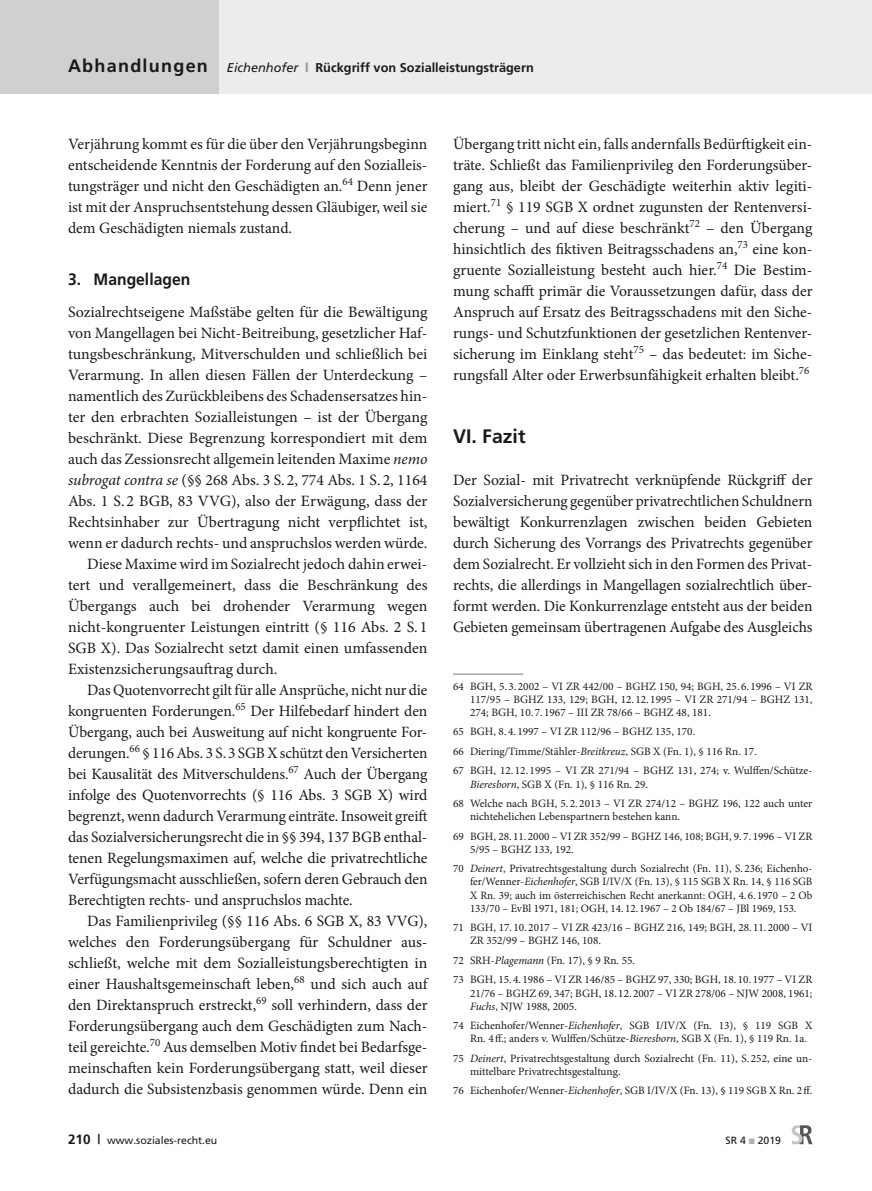
<style>
.page{position:relative;width:872px;height:1191px;background:#fff}
.page>*{position:absolute;margin:0;border:0;box-sizing:border-box;transform-origin:0 0}
.U1_kein_Kasten{font:700 19.5px "Frutiger";color:#1a1a18}
.t1{font:700 18px "Frutiger";letter-spacing:.07em;color:#1a1a18}
.t2{font:700 16.5px "Frutiger";color:#1a1a18;scale:.95 1}
.GS_Folge{font:15.75px/21px "Minion Pro";color:#1a1a18;text-align:justify}
.GS{font:15.75px/21px "Minion Pro";letter-spacing:-.005em;color:#1a1a18;text-align:justify}
.t3{font:700 12.75px "Frutiger";color:#1a1a18}
.FN_Standard{font:11.25px/13.2px "Minion Pro";color:#1a1a18}
.FN_Linie{font:11.25px/13.2px "Minion Pro";color:#1a1a18;text-align:justify}
.t4{font:10.5px "Frutiger";color:#1a1a18}
.s1{font-weight:400;font-style:italic}
.s2{font-weight:900;color:#9c9d9d}
.s3{font-style:italic}
.s4{font-weight:700;font-size:13.5px}
.s5{color:#b1b2b3}
</style>
<div class="page">
<div style="left:0;top:0;width:872px;height:94px;background:#ececed"></div>
<div style="left:0;top:0;width:219px;height:94px;background:#cfd0d0"></div>
<svg style="left:791px;top:1125px;width:21px;height:19px"></svg>
<hr style="left:453px;top:673px;width:70px;height:1px;background:#878786">
<p class="t1" style="left:68px;top:55px;width:141px">Abhandlungen</p>
<p class="t3" style="left:227px;top:60px;width:308px"><span class="s1">Eichenhofer</span> <span class="s2">|</span> Rückgriff von Sozialleistungsträgern</p>
<p class="GS" style="left:68px;top:133px;width:361px">Verjährung kommt es für die über den Verjährungsbeginn entscheidende Kenntnis der Forderung auf den Sozialleis&shy;tungsträger und nicht den Geschädigten an.<sup>64</sup> Denn jener ist mit der Anspruchsentstehung dessen Gläubiger, weil sie dem Geschädigten niemals zustand.</p>
<p class="t2" style="left:68px;top:270px;width:130px">3. Mangellagen</p>
<p class="GS" style="left:68px;top:301px;width:361px">Sozialrechtseigene Maßstäbe gelten für die Bewältigung von Mangellagen bei Nicht-Beitreibung, gesetzlicher Haf&shy;tungsbeschränkung, Mitverschulden und schließlich bei Verarmung. In allen diesen Fällen der Unterdeckung – namentlich des Zurückbleibens des Schadensersatzes hin&shy;ter den erbrachten Sozialleistungen – ist der Übergang beschränkt. Diese Begrenzung korrespondiert mit dem auch das Zessionsrecht allgemein leitenden Maxime <span class="s3">nemo subrogat contra se</span> (§§ 268 Abs. 3 S. 2, 774 Abs. 1 S. 2, 1164<br>Abs. 1 S. 2 BGB, 83 VVG), also der Erwägung, dass der Rechtsinhaber zur Übertragung nicht verpflichtet ist, wenn er dadurch rechts- und anspruchslos werden würde.</p>
<p class="GS_Folge" style="left:68px;top:553px;width:361px;text-indent:19px">Diese Maxime wird im Sozialrecht jedoch dahin erwei&shy;tert und verallgemeinert, dass die Beschränkung des Übergangs auch bei drohender Verarmung wegen nicht-kongruenter Leistungen eintritt (§ 116 Abs. 2 S. 1<br>SGB X). Das Sozialrecht setzt damit einen umfassenden Existenzsicherungsauftrag durch.</p>
<p class="GS_Folge" style="left:68px;top:679px;width:361px;text-indent:19px">Das Quotenvorrecht gilt für alle Ansprüche, nicht nur die kongruenten Forderungen.<sup>65</sup> Der Hilfebedarf hindert den Übergang, auch bei Ausweitung auf nicht kongruente For&shy;derungen.<sup>66</sup> § 116 Abs. 3 S.3 SGB X schützt den Versicherten bei Kausalität des Mitverschuldens.<sup>67</sup> Auch der Übergang infolge des Quotenvorrechts (§ 116 Abs. 3 SGB X) wird begrenzt, wenn dadurch Verarmung einträte. Insoweit greift das Sozialversicherungsrecht die in §§ 394, 137 BGB enthal&shy;tenen Regelungsmaximen auf, welche die privatrechtliche Verfügungsmacht ausschließen, sofern deren Gebrauch den Berechtigten rechts- und anspruchslos machte.</p>
<p class="GS_Folge" style="left:68px;top:910px;width:361px;text-indent:19px">Das Familienprivileg (§§ 116 Abs. 6 SGB X, 83 VVG), welches den Forderungsübergang für Schuldner aus&shy;schließt, welche mit dem Sozialleistungsberechtigten in einer Haushaltsgemeinschaft leben,<sup>68</sup> und sich auch auf den Direktanspruch erstreckt,<sup>69</sup> soll verhindern, dass der Forderungsübergang auch dem Geschädigten zum Nach&shy;teil gereichte.<sup>70</sup> Aus demselben Motiv findet bei Bedarfsge&shy;meinschaften kein Forderungsübergang statt, weil dieser dadurch die Subsistenzbasis genommen würde. Denn ein</p>
<p class="GS_Folge" style="left:453px;top:133px;width:361px">Übergang tritt nicht ein, falls andernfalls Bedürftigkeit ein&shy;träte. Schließt das Familienprivileg den Forderungsüber&shy;gang aus, bleibt der Geschädigte weiterhin aktiv legiti&shy;miert.<sup>71</sup> § 119 SGB X ordnet zugunsten der Rentenversi&shy;cherung – und auf diese beschränkt<sup>72</sup> – den Übergang hinsichtlich des fiktiven Beitragsschadens an,<sup>73</sup> eine kon&shy;gruente Sozialleistung besteht auch hier.<sup>74</sup> Die Bestim&shy;mung schafft primär die Voraussetzungen dafür, dass der Anspruch auf Ersatz des Beitragsschadens mit den Siche&shy;rungs- und Schutzfunktionen der gesetzlichen Rentenver&shy;sicherung im Einklang steht<sup>75</sup> – das bedeutet: im Siche&shy;rungsfall Alter oder Erwerbsunfähigkeit erhalten bleibt.<sup>76</sup></p>
<p class="U1_kein_Kasten" style="left:453px;top:425px;width:74px">VI. Fazit</p>
<p class="GS" style="left:453px;top:469px;width:361px">Der Sozial- mit Privatrecht verknüpfende Rückgriff der Sozialversicherung gegenüber privatrechtlichen Schuldnern bewältigt Konkurrenzlagen zwischen beiden Gebieten durch Sicherung des Vorrangs des Privatrechts gegenüber dem Sozialrecht. Er vollzieht sich in den Formen des Privat&shy;rechts, die allerdings in Mangellagen sozialrechtlich über&shy;formt werden. Die Konkurrenzlage entsteht aus der beiden Gebieten gemeinsam übertragenen Aufgabe des Ausgleichs</p>
<p class="FN_Linie" style="left:470px;top:679px;width:344px;text-indent:-17px">64 BGH, 5. 3. 2002 – VI ZR 442/00 – BGHZ 150, 94; BGH, 25. 6. 1996 – VI ZR 117/95 – BGHZ 133, 129; BGH, 12. 12. 1995 – VI ZR 271/94 – BGHZ 131, 274; BGH, 10. 7. 1967 – III ZR 78/66 – BGHZ 48, 181.</p>
<p class="FN_Standard" style="left:453px;top:725px;width:244px">65 BGH, 8. 4. 1997 – VI ZR 112/96 – BGHZ 135, 170.</p>
<p class="FN_Standard" style="left:453px;top:744px;width:305px">66 Diering/Timme/Stähler-<span class="s3">Breitkreuz</span>, SGB X (Fn. 1), § 116 Rn. 17.</p>
<p class="FN_Standard" style="left:470px;top:764px;width:344px;text-indent:-17px">67 BGH, 12. 12. 1995 – VI ZR 271/94 – BGHZ 131, 274; v. Wulffen/Schütze-<br><span class="s3">Bieresborn</span>, SGB X (Fn. 1), § 116 Rn. 29.</p>
<p class="FN_Standard" style="left:470px;top:797px;width:344px;text-indent:-17px">68 Welche nach BGH, 5. 2. 2013 – VI ZR 274/12 – BGHZ 196, 122 auch unter nichtehelichen Lebenspartnern bestehen kann.</p>
<p class="FN_Standard" style="left:470px;top:829px;width:344px;text-indent:-17px">69 BGH, 28. 11. 2000 – VI ZR 352/99 – BGHZ 146, 108; BGH, 9. 7. 1996 – VI ZR<br>5/95 – BGHZ 133, 192.</p>
<p class="FN_Standard" style="left:470px;top:862px;width:344px;text-align:justify;text-indent:-17px">70 <span class="s3">Deinert</span>, Privatrechtsgestaltung durch Sozialrecht (Fn. 11), S. 236; Eichenho&shy;fer/Wenner-<span class="s3">Eichenhofer</span>, SGB I/IV/X (Fn. 13), § 115 SGB X Rn. 14, § 116 SGB X Rn. 39; auch im österreichischen Recht anerkannt: OGH, 4. 6. 1970 – 2 Ob 133/70 – EvBl 1971, 181; OGH, 14. 12. 1967 – 2 Ob 184/67 – JBl 1969, 153.</p>
<p class="FN_Standard" style="left:470px;top:921px;width:344px;text-indent:-17px">71 BGH, 17. 10. 2017 – VI ZR 423/16 – BGHZ 216, 149; BGH, 28. 11. 2000 – VI<br>ZR 352/99 – BGHZ 146, 108.</p>
<p class="FN_Standard" style="left:453px;top:953px;width:184px">72 SRH-<span class="s3">Plagemann</span> (Fn. 17), § 9 Rn. 55.</p>
<p class="FN_Standard" style="left:470px;top:973px;width:344px;text-align:justify;text-indent:-17px">73 BGH, 15. 4. 1986 – VI ZR 146/85 – BGHZ 97, 330; BGH, 18. 10. 1977 – VI ZR 21/76 – BGHZ 69, 347; BGH, 18. 12. 2007 – VI ZR 278/06 – NJW 2008, 1961; <span class="s3">Fuchs</span>, NJW 1988, 2005.</p>
<p class="FN_Standard" style="left:470px;top:1019px;width:344px;text-indent:-17px">74 Eichenhofer/Wenner-<span class="s3">Eichenhofer</span>, SGB I/IV/X (Fn. 13), § 119 SGB X<br>Rn. 4ff.; anders v. Wulffen/Schütze-<span class="s3">Bieresborn</span>, SGB X (Fn. 1), § 119 Rn. 1a.</p>
<p class="FN_Standard" style="left:470px;top:1051px;width:344px;text-indent:-17px">75 <span class="s3">Deinert</span>, Privatrechtsgestaltung durch Sozialrecht (Fn. 11), S. 252, eine un&shy;mittelbare Privatrechtsgestaltung.</p>
<p class="FN_Standard" style="left:453px;top:1084px;width:361px">76 Eichenhofer/Wenner-<span class="s3">Eichenhofer</span>, SGB I/IV/X (Fn. 13), § 119 SGB X Rn. 2ff.</p>
<p class="t4" style="left:68px;top:1134px;width:151px"><span class="s4">210 |</span> www.soziales-recht.eu</p>
<p class="t4" style="left:725px;top:1134px;width:57px">SR 4 <span class="s5">■</span> 2019</p>
</div>
